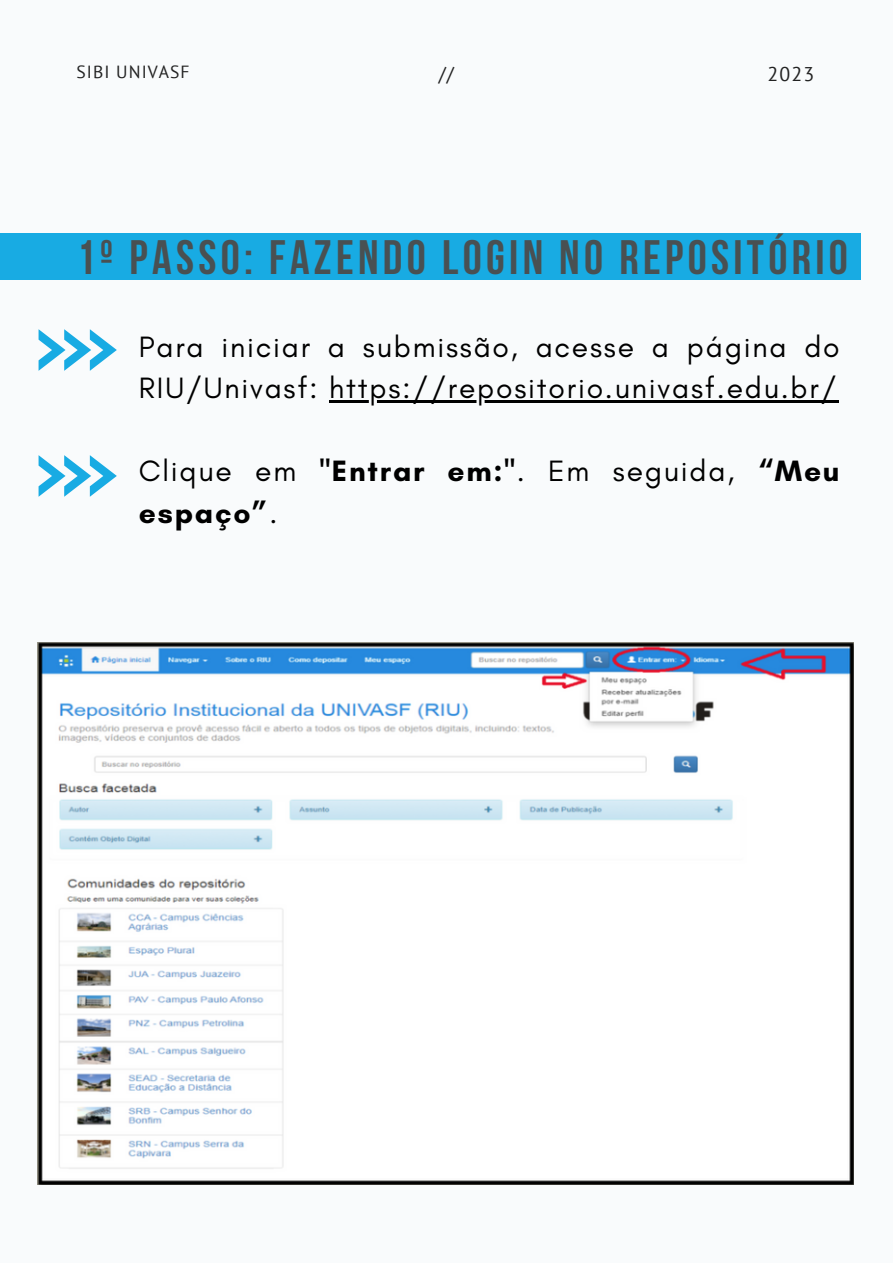
<style>
.page{position:relative;width:893px;height:1264px;background:#fff}
.page>*{position:absolute;margin:0;border:0;box-sizing:border-box;transform-origin:0 0}
.t1{font:700 48.15px "Bebas Neue";letter-spacing:.09em;color:#495052}
.t2{font:30px/41.5px "Glacial Indifference";letter-spacing:.06em;color:#000}
.t3{font:700 30px/41.5px "Glacial Indifference";letter-spacing:.06em;color:#000}
.t4{font:19.8px "PT Sans";color:#222}
.t5{font:17.55px "PT Sans";letter-spacing:.06em;color:#222}
.s1{font-weight:400}
</style>
<div class="page">
<div style="left:0;top:0;width:892px;height:1262px;background:#f9fbfc"></div>
<div style="left:0;top:233px;width:860px;height:46px;background:#18abe3"></div>
<svg style="left:39px;top:329px;width:78px;height:42px"></svg>
<hr style="left:329px;top:400px;width:509px;height:2px;background:#000">
<svg style="left:39px;top:455px;width:78px;height:42px"></svg>
<img style="left:38px;top:642px;width:815px;height:542px">
<p class="t5" style="left:76px;top:60px;width:115px">SIBI UNIVASF</p>
<p class="t4" style="left:438px;top:61px;width:17px">//</p>
<p class="t4" style="left:767px;top:61px;width:48px">2023</p>
<p class="t1" style="left:76px;top:238px;width:773px">1º PASSO: FAZENDO LOGIN NO REPOSITÓRIO</p>
<p class="t2" style="left:139px;top:325px;width:702px">Para iniciar a submissão, acesse a página do<br>RIU/Univasf: https://repositorio.univasf.edu.br/</p>
<p class="t3" style="left:139px;top:450px;width:702px"><span class="s1">Clique em</span> "Entrar em:"<span class="s1">. Em seguida,</span> “Meu espaço”<span class="s1">.</span></p>
</div>
